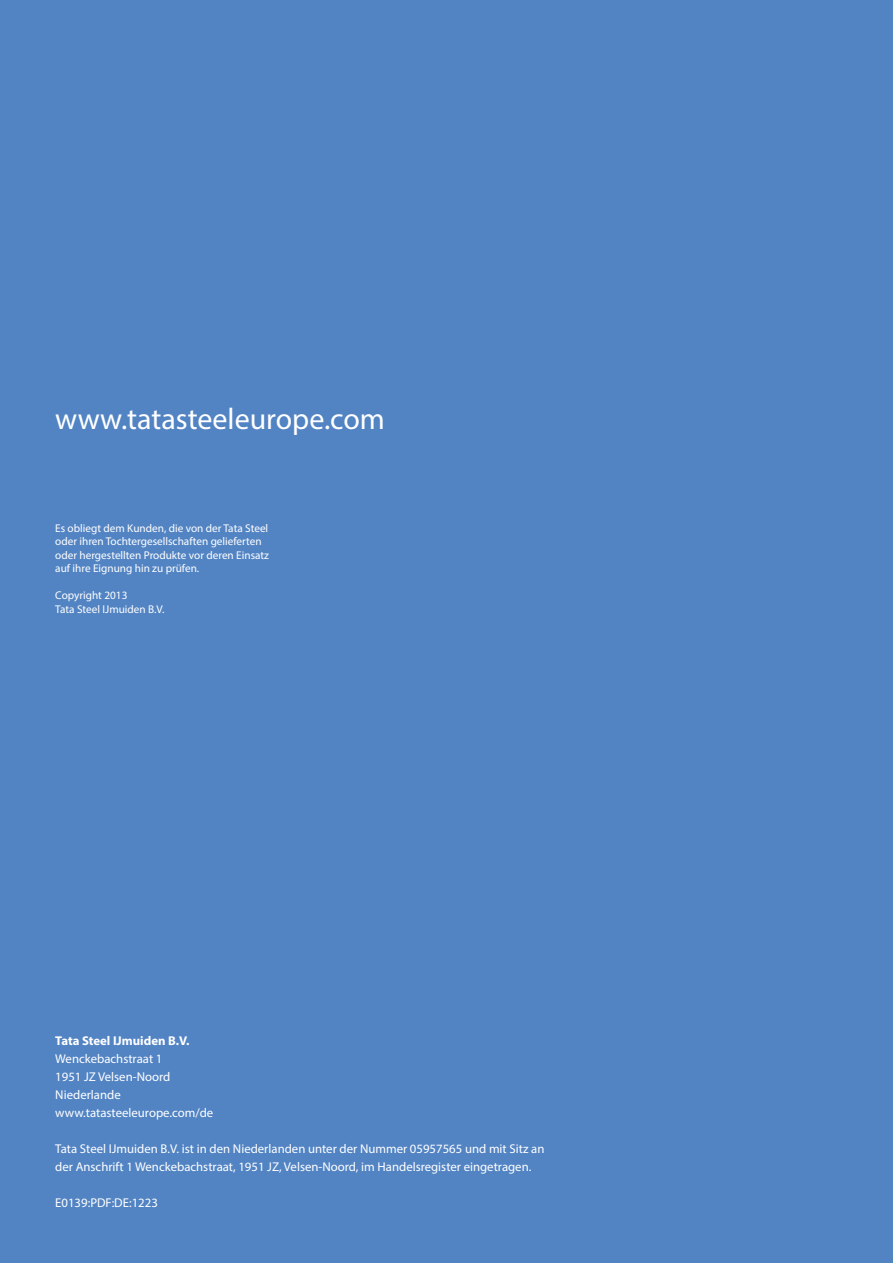
<style>
.page{position:relative;width:893px;height:1263px;background:#5284c4}
.page>*{position:absolute;margin:0;border:0;box-sizing:border-box;transform-origin:0 0}
.t1{font:30px "Myriad Pro";color:#fff}
.t2{font:12.75px/18px "Myriad Pro";color:#fff}
.t3{font:700 12.75px "Myriad Pro";color:#fff}
.t4{font:11.25px/13.5px "Myriad Pro";color:#fff}
</style>
<div class="page">
<h1 class="t1" style="left:55px;top:400px;width:331px">www.tatasteeleurope.com</h1>
<p class="t4" style="left:55px;top:521px;width:215px">Es obliegt dem Kunden, die von der Tata Steel oder ihren Tochtergesellschaften gelieferten oder hergestellten Produkte vor deren Einsatz auf ihre Eignung hin zu prüfen.</p>
<p class="t4" style="left:55px;top:589px;width:111px">Copyright 2013<br>Tata Steel IJmuiden B.V.</p>
<p class="t3" style="left:55px;top:1033px;width:136px">Tata Steel IJmuiden B.V.</p>
<p class="t2" style="left:55px;top:1050px;width:160px">Wenckebachstraat 1<br>1951 JZ Velsen-Noord<br>Niederlande www.tatasteeleurope.com/de</p>
<p class="t2" style="left:55px;top:1140px;width:491px">Tata Steel IJmuiden B.V. ist in den Niederlanden unter der Nummer 05957565 und mit Sitz an der Anschrift 1 Wenckebachstraat, 1951 JZ, Velsen-Noord, im Handelsregister eingetragen.</p>
<p class="t2" style="left:55px;top:1194px;width:104px">E0139:PDF:DE:1223</p>
</div>
